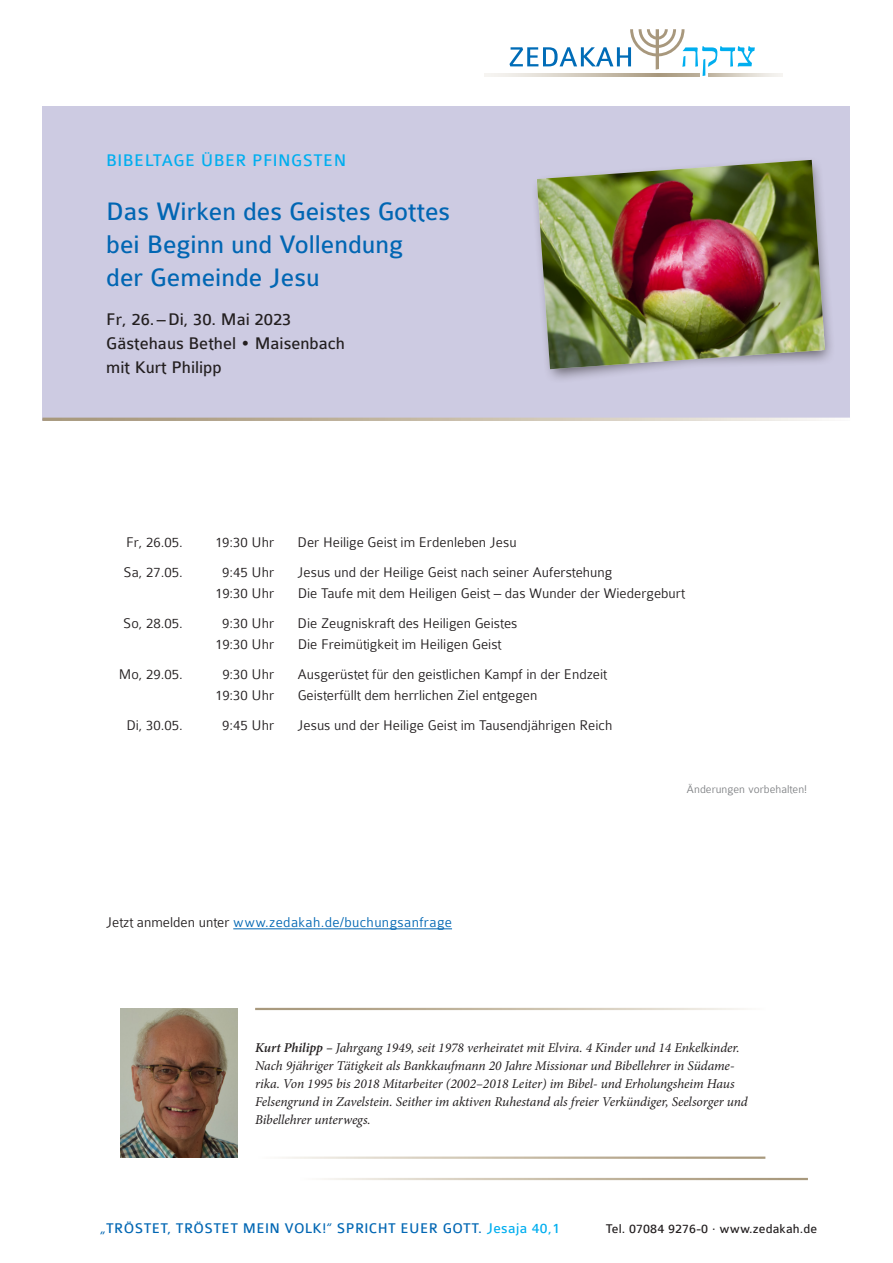
<style>
.page{position:relative;width:893px;height:1263px;background:#fff}
.page>*{position:absolute;margin:0;border:0;box-sizing:border-box;transform-origin:0 0}
.Headline_2b__Regular{font:27px/33px "Colaborate";color:#0166b3}
.Copy_Head{font:18px "Colaborate";color:#231f20}
.Veranstaltungsart{font:18px "Colaborate";letter-spacing:.025em;color:#00aeef}
.t1{font:300 15px "Colaborate";color:#231f20}
.t2{font:15px "Colaborate";letter-spacing:.025em;color:#0166b3}
.Veranstaltungsart-2{font:300 15px "Colaborate";letter-spacing:.025em;color:#0166b3}
.Autorenbeschreibung{font:italic 13.5px/18px "Minion Pro";letter-spacing:-.01em;color:#231f20}
.t3{font:13.5px "Colaborate";letter-spacing:.01em;color:#231f20}
.t4{font:300 12px "Colaborate";color:#808285}
.s1{color:#231f20}
.s2{font-weight:600}
.s3{color:#00aeef}
</style>
<div class="page">
<hr style="left:708px;top:74px;width:74px;height:2px;background:#efede8">
<hr style="left:484px;top:74px;width:216px;height:2px;background:#f4f2ef">
<svg style="left:509px;top:29px;width:246px;height:47px"></svg>
<div style="left:43px;top:106px;width:807px;height:315px;background:#cdcbe2"></div>
<div style="left:531px;top:156px;width:305px;height:228px;background:#231f20;opacity:.6"></div>
<img style="left:537px;top:160px;width:288px;height:209px">
<hr style="left:43px;top:418px;width:807px;height:2px;background:#fff">
<hr style="left:43px;top:419px;width:807px;height:2px;background:#fff">
<hr style="left:233px;top:928px;width:219px;height:1px;background:#0166b3">
<img style="left:120px;top:1009px;width:117px;height:149px">
<p class="Veranstaltungsart" style="left:106px;top:150px;width:242px">BIBELTAGE ÜBER PFINGSTEN</p>
<p class="Headline_2b__Regular" style="left:106px;top:195px;width:345px">Das Wirken des Geistes Gottes bei Beginn und Vollendung<br>der Gemeinde Jesu</p>
<p class="Copy_Head" style="left:106px;top:309px;width:187px">Fr, 26. –Di, 30. Mai 2023</p>
<p class="Copy_Head" style="left:106px;top:333px;width:240px">Gästehaus Bethel • Maisenbach</p>
<p class="Copy_Head" style="left:106px;top:357px;width:117px">mit Kurt Philipp</p>
<p class="t1" style="left:126px;top:535px;width:58px">Fr, 26.05.</p>
<p class="t1" style="left:215px;top:535px;width:61px">19:30 Uhr</p>
<p class="t1" style="left:298px;top:535px;width:220px">Der Heilige Geist im Erdenleben Jesu</p>
<p class="t1" style="left:123px;top:565px;width:61px">Sa, 27.05.</p>
<p class="t1" style="left:222px;top:565px;width:53px">9:45 Uhr</p>
<p class="t1" style="left:298px;top:565px;width:316px">Jesus und der Heilige Geist nach seiner Auferstehung</p>
<p class="t1" style="left:215px;top:586px;width:61px">19:30 Uhr</p>
<p class="t1" style="left:298px;top:586px;width:389px">Die Taufe mit dem Heiligen Geist – das Wunder der Wiedergeburt</p>
<p class="t1" style="left:123px;top:616px;width:61px">So, 28.05.</p>
<p class="t1" style="left:222px;top:616px;width:53px">9:30 Uhr</p>
<p class="t1" style="left:298px;top:616px;width:221px">Die Zeugniskraft des Heiligen Geistes</p>
<p class="t1" style="left:215px;top:637px;width:61px">19:30 Uhr</p>
<p class="t1" style="left:298px;top:637px;width:205px">Die Freimütigkeit im Heiligen Geist</p>
<p class="t1" style="left:119px;top:667px;width:65px">Mo, 29.05.</p>
<p class="t1" style="left:222px;top:667px;width:53px">9:30 Uhr</p>
<p class="t1" style="left:298px;top:667px;width:311px">Ausgerüstet für den geistlichen Kampf in der Endzeit</p>
<p class="t1" style="left:215px;top:688px;width:61px">19:30 Uhr</p>
<p class="t1" style="left:298px;top:688px;width:241px">Geisterfüllt dem herrlichen Ziel entgegen</p>
<p class="t1" style="left:126px;top:718px;width:58px">Di, 30.05.</p>
<p class="t1" style="left:222px;top:718px;width:53px">9:45 Uhr</p>
<p class="t1" style="left:298px;top:718px;width:316px">Jesus und der Heilige Geist im Tausendjährigen Reich</p>
<p class="Veranstaltungsart-2" style="left:106px;top:915px;width:347px"><span class="s1">Jetzt anmelden unter</span> www.zedakah.de/buchungsanfrage</p>
<p class="t4" style="left:687px;top:783px;width:122px">Änderungen vorbehalten!</p>
<p class="Autorenbeschreibung" style="left:255px;top:1039px;width:486px"><span class="s2">Kurt Philipp –</span> Jahrgang 1949, seit 1978 verheiratet mit Elvira. 4 Kinder und 14 Enkelkinder.</p>
<p class="Autorenbeschreibung" style="left:255px;top:1057px;width:494px">Nach 9jähriger Tätigkeit als Bankkaufmann 20 Jahre Missionar und Bibellehrer in Südame&shy;rika. Von 1995 bis 2018 Mitarbeiter (2002–2018 Leiter) im Bibel- und Erholungsheim Haus Felsengrund in Zavelstein. Seither im aktiven Ruhestand als freier Verkündiger, Seelsorger und Bibellehrer unterwegs.</p>
<p class="t2" style="left:100px;top:1221px;width:462px">„TRÖSTET, TRÖSTET MEIN VOLK!“ SPRICHT EUER GOTT. <span class="s3">Jesaja 40,1</span></p>
<p class="t3" style="left:606px;top:1222px;width:213px">Tel. 07084 9276-0 · www.zedakah.de</p>
</div>
